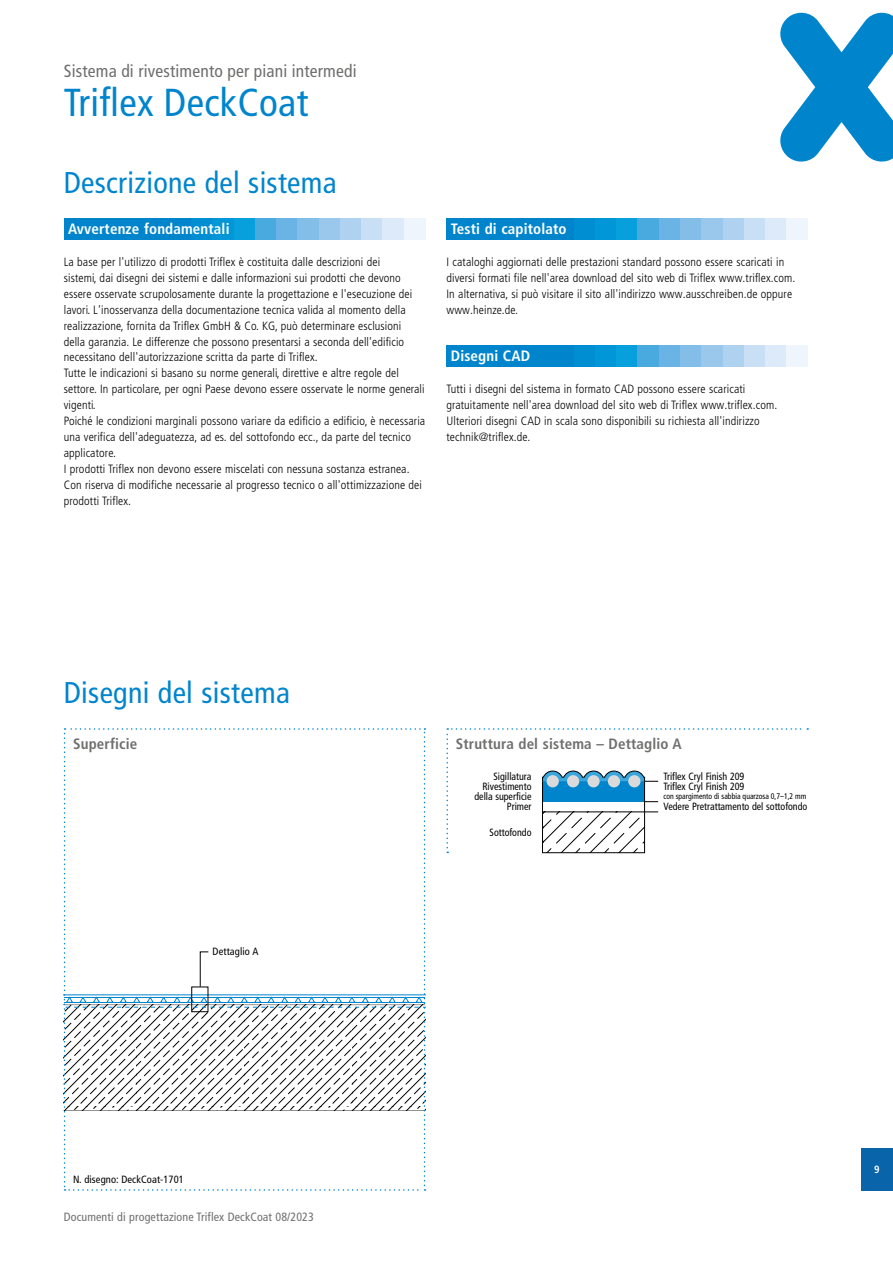
<style>
.page{position:relative;width:893px;height:1263px;background:#fff}
.page>*{position:absolute;margin:0;border:0;box-sizing:border-box;transform-origin:0 0}
.t1{font:condensed 39px "Frutiger LT Pro";letter-spacing:.01em;color:#0085cd}
.t2{font:condensed 30px "Frutiger LT Pro";letter-spacing:.01em;color:#0085cd}
.t3{font:condensed 17.55px "Frutiger LT Pro";letter-spacing:.01em;color:#6f6f6e}
.t4{font:700 condensed 15px "Frutiger LT Pro";letter-spacing:.01em;color:#fff}
.t5{font:700 condensed 15px "Frutiger LT Pro";letter-spacing:.01em;color:#6f6f6e}
.t6{font:300 condensed 12px/15.9px "Frutiger LT Pro";letter-spacing:.01em;color:#000}
.t7{font:condensed 12px "Frutiger LT Pro";letter-spacing:.01em;color:#6f6f6e}
.t8{font:condensed 10.5px/10.5px "Frutiger LT Pro";color:#000;text-align:right;scale:.95 1}
.t9{font:condensed 10.5px "Frutiger LT Pro";color:#000}
.t10{font:700 condensed 10.5px "Frutiger LT Pro";color:#fff}
.t11{font:condensed 8.25px "Frutiger LT Pro";color:#000;scale:.93 1}
</style>
<div class="page">
<div style="left:861px;top:1148px;width:32px;height:43px;background:#0964aa"></div>
<svg style="left:780px;top:13px;width:113px;height:149px"></svg>
<svg style="left:64px;top:728px;width:361px;height:463px"></svg>
<div style="left:64px;top:218px;width:127px;height:21px;background:#0085cd"></div>
<div style="left:191px;top:218px;width:22px;height:21px;background:#008ed2"></div>
<div style="left:213px;top:218px;width:21px;height:21px;background:#0096d7"></div>
<div style="left:234px;top:218px;width:21px;height:21px;background:#08a0dc"></div>
<div style="left:255px;top:218px;width:21px;height:21px;background:#49aae0"></div>
<div style="left:276px;top:218px;width:22px;height:21px;background:#69b4e4"></div>
<div style="left:298px;top:218px;width:21px;height:21px;background:#83bee9"></div>
<div style="left:319px;top:218px;width:21px;height:21px;background:#9ac8ec"></div>
<div style="left:340px;top:218px;width:21px;height:21px;background:#afd2f0"></div>
<div style="left:361px;top:218px;width:22px;height:21px;background:#c8dff5"></div>
<div style="left:383px;top:218px;width:21px;height:21px;background:#dceaf9"></div>
<div style="left:404px;top:218px;width:21px;height:21px;background:#eef5fc"></div>
<svg style="left:446px;top:728px;width:362px;height:125px"></svg>
<div style="left:547px;top:775px;width:12px;height:12px;background:#dadada;border-radius:50%"></div>
<div style="left:567px;top:775px;width:12px;height:12px;background:#dadada;border-radius:50%"></div>
<div style="left:587px;top:775px;width:13px;height:12px;background:#dadada;border-radius:50%"></div>
<div style="left:608px;top:775px;width:12px;height:12px;background:#dadada;border-radius:50%"></div>
<div style="left:628px;top:775px;width:12px;height:12px;background:#dadada;border-radius:50%"></div>
<div style="left:446px;top:218px;width:128px;height:21px;background:#0085cd"></div>
<div style="left:574px;top:218px;width:21px;height:21px;background:#008ed2"></div>
<div style="left:595px;top:218px;width:22px;height:21px;background:#0096d7"></div>
<div style="left:617px;top:218px;width:21px;height:21px;background:#08a0dc"></div>
<div style="left:638px;top:218px;width:21px;height:21px;background:#49aae0"></div>
<div style="left:659px;top:218px;width:21px;height:21px;background:#69b4e4"></div>
<div style="left:680px;top:218px;width:22px;height:21px;background:#83bee9"></div>
<div style="left:702px;top:218px;width:21px;height:21px;background:#9ac8ec"></div>
<div style="left:723px;top:218px;width:21px;height:21px;background:#afd2f0"></div>
<div style="left:744px;top:218px;width:21px;height:21px;background:#c8dff5"></div>
<div style="left:765px;top:218px;width:22px;height:21px;background:#dceaf9"></div>
<div style="left:787px;top:218px;width:21px;height:21px;background:#eef5fc"></div>
<div style="left:446px;top:345px;width:128px;height:22px;background:#0085cd"></div>
<div style="left:574px;top:345px;width:21px;height:22px;background:#008ed2"></div>
<div style="left:595px;top:345px;width:22px;height:22px;background:#0096d7"></div>
<div style="left:617px;top:345px;width:21px;height:22px;background:#08a0dc"></div>
<div style="left:638px;top:345px;width:21px;height:22px;background:#49aae0"></div>
<div style="left:659px;top:345px;width:21px;height:22px;background:#69b4e4"></div>
<div style="left:680px;top:345px;width:22px;height:22px;background:#83bee9"></div>
<div style="left:702px;top:345px;width:21px;height:22px;background:#9ac8ec"></div>
<div style="left:723px;top:345px;width:21px;height:22px;background:#afd2f0"></div>
<div style="left:744px;top:345px;width:21px;height:22px;background:#c8dff5"></div>
<div style="left:765px;top:345px;width:22px;height:22px;background:#dceaf9"></div>
<div style="left:787px;top:345px;width:21px;height:22px;background:#eef5fc"></div>
<h3 class="t3" style="left:64px;top:61px;width:294px">Sistema di rivestimento per piani intermedi</h3>
<h1 class="t1" style="left:64px;top:80px;width:246px">Triflex DeckCoat</h1>
<h2 class="t2" style="left:64px;top:165px;width:274px">Descrizione del sistema</h2>
<p class="t4" style="left:68px;top:220px;width:163px">Avvertenze fondamentali</p>
<p class="t6" style="left:64px;top:254px;width:363px">La base per l'utilizzo di prodotti Triflex è costituita dalle descrizioni dei<br>sistemi, dai disegni dei sistemi e dalle informazioni sui prodotti che devono essere osservate scrupolosamente durante la progettazione e l'esecuzione dei lavori. L'inosservanza della documentazione tecnica valida al momento della realizzazione, fornita da Triflex GmbH &amp; Co. KG, può determinare esclusioni della garanzia. Le differenze che possono presentarsi a seconda dell'edificio necessitano dell'autorizzazione scritta da parte di Triflex.<br>Tutte le indicazioni si basano su norme generali, direttive e altre regole del settore. In particolare, per ogni Paese devono essere osservate le norme generali vigenti.<br>Poiché le condizioni marginali possono variare da edificio a edificio, è necessaria una verifica dell'adeguatezza, ad es. del sottofondo ecc., da parte del tecnico applicatore.<br>I prodotti Triflex non devono essere miscelati con nessuna sostanza estranea.<br>Con riserva di modifiche necessarie al progresso tecnico o all'ottimizzazione dei prodotti Triflex.</p>
<p class="t4" style="left:451px;top:220px;width:117px">Testi di capitolato</p>
<p class="t6" style="left:446px;top:254px;width:350px">I cataloghi aggiornati delle prestazioni standard possono essere scaricati in diversi formati file nell'area download del sito web di Triflex www.triflex.com.<br>In alternativa, si può visitare il sito all'indirizzo www.ausschreiben.de oppure www.heinze.de.</p>
<p class="t4" style="left:451px;top:347px;width:81px">Disegni CAD</p>
<p class="t6" style="left:446px;top:381px;width:332px">Tutti i disegni del sistema in formato CAD possono essere scaricati gratuitamente nell'area download del sito web di Triflex www.triflex.com.<br>Ulteriori disegni CAD in scala sono disponibili su richiesta all'indirizzo technik@triflex.de.</p>
<h2 class="t2" style="left:64px;top:675px;width:228px">Disegni del sistema</h2>
<p class="t5" style="left:73px;top:735px;width:66px">Superficie</p>
<p class="t9" style="left:213px;top:945px;width:47px">Dettaglio A</p>
<p class="t5" style="left:456px;top:735px;width:227px">Struttura del sistema – Dettaglio A</p>
<p class="t8" style="left:493px;top:771px;width:42px">Sigillatura</p>
<p class="t8" style="left:663px;top:801px;width:153px">Vedere Pretrattamento del sottofondo</p>
<p class="t8" style="left:663px;top:771px;width:87px">Triflex Cryl Finish 209</p>
<p class="t8" style="left:474px;top:781px;width:62px">Rivestimento della superficie</p>
<p class="t8" style="left:663px;top:781px;width:87px">Triflex Cryl Finish 209</p>
<p class="t11" style="left:663px;top:792px;width:155px">con spargimento di sabbia quarzosa 0,7–1,2 mm</p>
<p class="t8" style="left:507px;top:801px;width:27px">Primer</p>
<p class="t8" style="left:490px;top:827px;width:46px">Sottofondo</p>
<p class="t9" style="left:73px;top:1173px;width:112px">N. disegno: DeckCoat-1701</p>
<p class="t7" style="left:64px;top:1210px;width:252px">Documenti di progettazione Triflex DeckCoat 08/2023</p>
<p class="t10" style="left:874px;top:1163px;width:7px">9</p>
</div>
